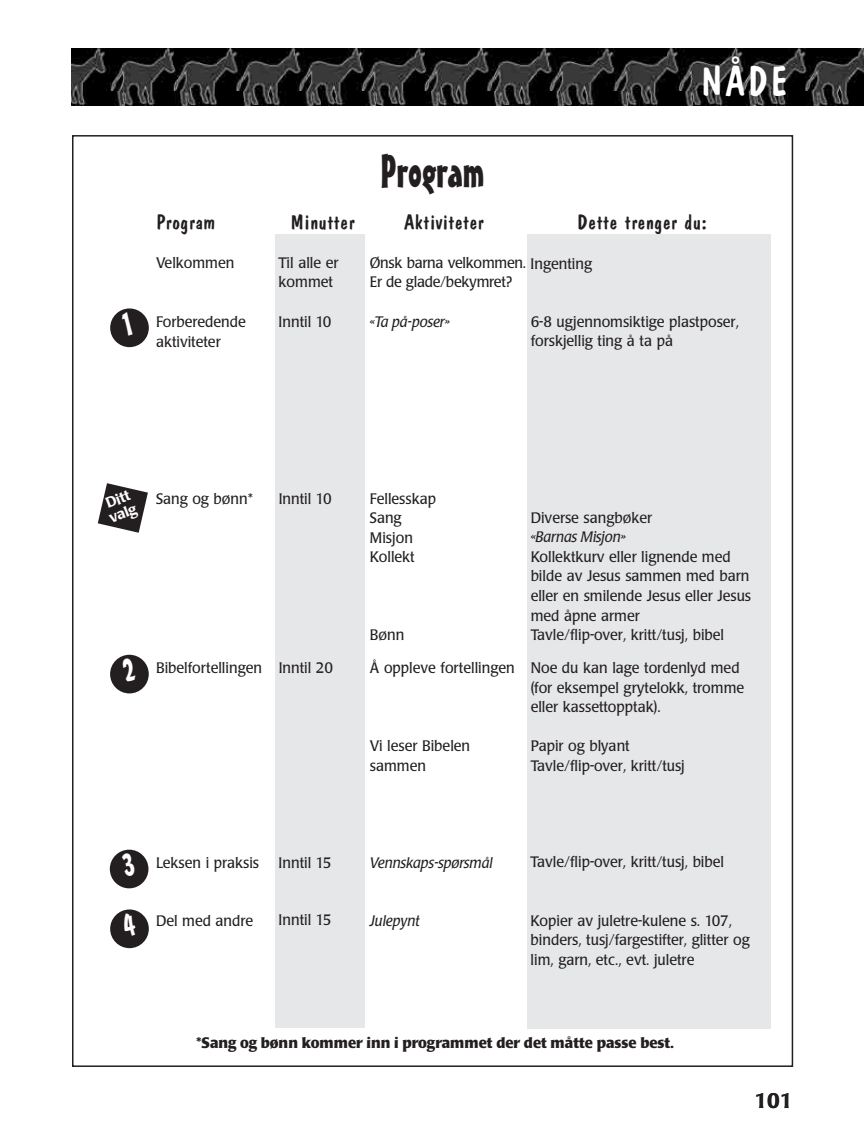
<style>
.page{position:relative;width:864px;height:1148px;background:#fff}
.page>*{position:absolute;margin:0;border:0;box-sizing:border-box;transform-origin:0 0}
.t1{font:45px "Mister Earl BT";color:#231f20}
.t2{font:42px "Dom Casual";color:#fff}
.t3{font:21px "Dom Casual";color:#231f20;scale:1.05 1}
.t4{font:500 21px "Poppl Laudatio";color:#231f20}
.t5{font:15px/19.5px "Poppl Laudatio";color:#231f20;scale:.95 1}
.t6{font:700 15px "Poppl Laudatio";color:#231f20}
.t7{font:italic 15px "Poppl Laudatio";color:#231f20;scale:.95 1}
.t8{font:15px/19.5px "Poppl Laudatio";letter-spacing:-.02em;color:#231f20;scale:.95 1}
.t9{font:500 14.7px/14.5px "Poppl Laudatio";color:#fff}
</style>
<div class="page">
<img style="left:71px;top:48px;width:793px;height:58px">
<div style="left:276px;top:234px;width:89px;height:794px;background:#e6e7e9"></div>
<div style="left:528px;top:234px;width:243px;height:794px;background:#e6e7e9"></div>
<div style="left:110px;top:308px;width:39px;height:39px;background:#231f20;border-radius:50%"></div>
<svg style="left:98px;top:483px;width:50px;height:50px"></svg>
<div style="left:110px;top:654px;width:39px;height:39px;background:#231f20;border-radius:50%"></div>
<div style="left:110px;top:849px;width:38px;height:39px;background:#231f20;border-radius:50%"></div>
<div style="left:110px;top:909px;width:39px;height:39px;background:#231f20;border-radius:50%"></div>
<h1 class="t1" style="left:380px;top:154px;width:106px">Program</h1>
<h2 class="t2" style="left:700px;top:64px;width:91px">NÅDE</h2>
<h3 class="t3" style="left:156px;top:213px;width:58px">Program</h3>
<h3 class="t3" style="left:290px;top:213px;width:63px">Minutter</h3>
<h3 class="t3" style="left:404px;top:213px;width:78px">Aktiviteter</h3>
<h3 class="t3" style="left:577px;top:213px;width:126px">Dette trenger du:</h3>
<p class="t5" style="left:156px;top:254px;width:84px">Velkommen</p>
<p class="t5" style="left:279px;top:254px;width:65px">Til alle er kommet</p>
<p class="t8" style="left:370px;top:254px;width:235px">Ønsk barna velkommen. Ingenting<br>Er de glade/bekymret?</p>
<p class="t5" style="left:156px;top:313px;width:96px">Forberedende</p>
<p class="t5" style="left:279px;top:313px;width:57px">Inntil 10</p>
<p class="t7" style="left:370px;top:316px;width:85px">«Ta på-poser»</p>
<p class="t5" style="left:156px;top:333px;width:70px">aktiviteter</p>
<p class="t5" style="left:531px;top:313px;width:221px">6-8 ugjennomsiktige plastposer, forskjellig ting å ta på</p>
<p class="t9" style="left:102px;top:499px;width:30px;rotate:-21deg">Ditt valg</p>
<p class="t5" style="left:156px;top:490px;width:104px">Sang og bønn*</p>
<p class="t5" style="left:279px;top:490px;width:57px">Inntil 10</p>
<p class="t5" style="left:156px;top:659px;width:188px">Bibelfortellingen Inntil 20</p>
<p class="t5" style="left:370px;top:490px;width:71px">Fellesskap<br>Sang<br>Misjon<br>Kollekt</p>
<p class="t5" style="left:370px;top:627px;width:38px">Bønn</p>
<p class="t5" style="left:370px;top:659px;width:154px">Å oppleve fortellingen</p>
<p class="t5" style="left:370px;top:737px;width:107px">Vi leser Bibelen sammen</p>
<p class="t5" style="left:531px;top:509px;width:129px">Diverse sangbøker</p>
<p class="t7" style="left:531px;top:531px;width:101px">«Barnas Misjon»</p>
<p class="t5" style="left:531px;top:548px;width:234px">Kollektkurv eller lignende med bilde av Jesus sammen med barn eller en smilende Jesus eller Jesus med åpne armer<br>Tavle/flip-over, kritt/tusj, bibel</p>
<p class="t5" style="left:531px;top:659px;width:226px">Noe du kan lage tordenlyd med (for eksempel grytelokk, tromme eller kassettopptak).</p>
<p class="t5" style="left:531px;top:737px;width:164px">Papir og blyant<br>Tavle/flip-over, kritt/tusj</p>
<p class="t5" style="left:156px;top:854px;width:110px">Leksen i praksis</p>
<p class="t5" style="left:279px;top:854px;width:57px">Inntil 15</p>
<p class="t7" style="left:370px;top:856px;width:131px">Vennskaps-spørsmål</p>
<p class="t5" style="left:531px;top:854px;width:205px">Tavle/flip-over, kritt/tusj, bibel</p>
<p class="t5" style="left:156px;top:912px;width:104px">Del med andre</p>
<p class="t5" style="left:279px;top:911px;width:57px">Inntil 15</p>
<p class="t7" style="left:370px;top:914px;width:54px">Julepynt</p>
<p class="t5" style="left:531px;top:912px;width:232px">Kopier av juletre-kulene s. 107, binders, tusj/fargestifter, glitter og lim, garn, etc., evt. juletre</p>
<p class="t6" style="left:196px;top:1036px;width:479px">*Sang og bønn kommer inn i programmet der det måtte passe best.</p>
<h3 class="t4" style="left:755px;top:1092px;width:40px">101</h3>
</div>
